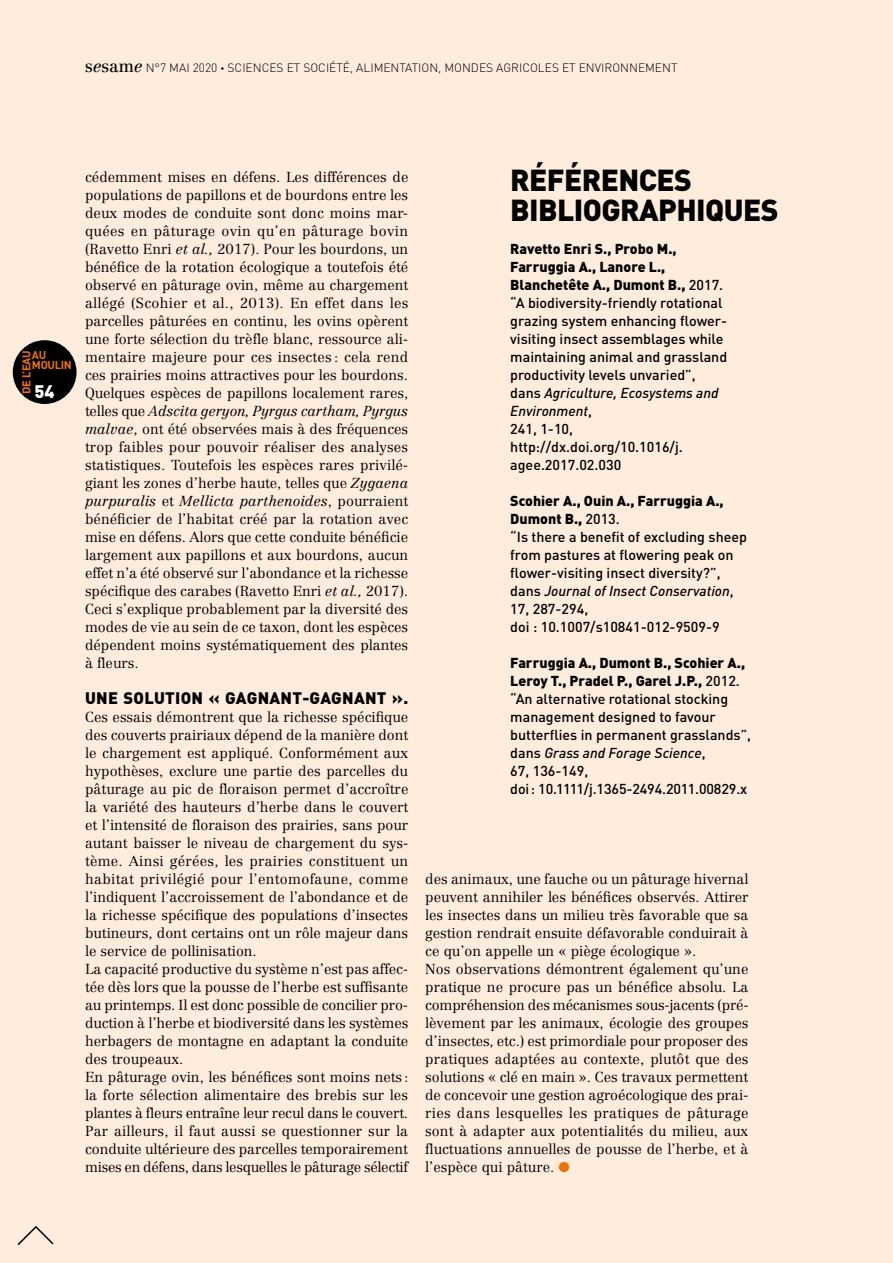
<style>
.page{position:relative;width:893px;height:1263px;background:#feecdc}
.page>*{position:absolute;margin:0;border:0;box-sizing:border-box;transform-origin:0 0}
.t1{font:900 30px/30px "DIN";letter-spacing:-.02em;color:#000}
.t2{font:900 18px "DIN";color:#fff}
.t3{font:900 16.5px "DIN";letter-spacing:.015em;color:#000}
.t4{font:300 14.25px/18px "Centennial";color:#000}
.t5{font:500 14.25px/18px "DIN";color:#000}
.t6{font:300 12px "DIN";color:#000}
.t7{font:700 11.25px/9.8px "DIN";letter-spacing:-.03em;color:#ee7302}
.s1{font-family:"Centennial";font-weight:400;font-size:16.65px}
.s2{font-family:"Centennial";font-weight:400;font-style:italic;font-size:16.65px}
.s3{font-size:7.5px}
.s4{font-style:italic}
.s5{font-weight:900}
.s6{color:#ee7302}
</style>
<div class="page">
<div style="left:13px;top:340px;width:64px;height:64px;background:#000;border-radius:50%"></div>
<svg style="left:17px;top:1226px;width:37px;height:20px"></svg>
<p class="t6" style="left:85px;top:61px;width:594px"><span class="s1">s</span><span class="s2">e</span><span class="s1">sam</span><span class="s2">e</span> N°7 MAI 2020 <span class="s3">•</span> SCIENCES ET SOCIÉTÉ, ALIMENTATION, MONDES AGRICOLES ET ENVIRONNEMENT</p>
<p class="t7" style="left:21px;top:394px;width:45px;rotate:-90deg">DE L’EAU</p>
<p class="t7" style="left:32px;top:350px;width:42px">AU<br>MOULIN</p>
<p class="t2" style="left:35px;top:379px;width:22px">54</p>
<p class="t4" style="left:85px;top:168px;width:325px;text-align:justify">cédemment mises en défens. Les différences de populations de papillons et de bourdons entre les deux modes de conduite sont donc moins mar&shy;quées en pâturage ovin qu’en pâturage bovin (Ravetto Enri <span class="s4">et al.,</span> 2017). Pour les bourdons, un bénéfice de la rotation écologique a toutefois été observé en pâturage ovin, même au chargement allégé (Scohier et al., 2013). En effet dans les parcelles pâturées en continu, les ovins opèrent une forte sélection du trèfle blanc, ressource ali&shy;mentaire majeure pour ces insectes : cela rend ces prairies moins attractives pour les bourdons.<br>Quelques espèces de papillons localement rares, telles que <span class="s4">Adscita geryon, Pyrgus cartham, Pyrgus malvae</span>, ont été observées mais à des fréquences trop faibles pour pouvoir réaliser des analyses statistiques. Toutefois les espèces rares privilé&shy;giant les zones d’herbe haute, telles que <span class="s4">Zygaena purpuralis</span> et <span class="s4">Mellicta parthenoides</span>, pourraient bénéficier de l’habitat créé par la rotation avec mise en défens. Alors que cette conduite bénéficie largement aux papillons et aux bourdons, aucun effet n’a été observé sur l’abondance et la richesse spécifique des carabes (Ravetto Enri <span class="s4">et al.,</span> 2017).<br>Ceci s’explique probablement par la diversité des modes de vie au sein de ce taxon, dont les espèces dépendent moins systématiquement des plantes à fleurs.</p>
<p class="t3" style="left:85px;top:687px;width:325px">UNE SOLUTION « GAGNANT-GAGNANT ».</p>
<p class="t4" style="left:85px;top:708px;width:325px">Ces essais démontrent que la richesse spécifique des couverts prairiaux dépend de la manière dont le chargement est appliqué. Conformément aux hypothèses, exclure une partie des parcelles du pâturage au pic de floraison permet d’accroître la variété des hauteurs d’herbe dans le couvert et l’intensité de floraison des prairies, sans pour autant baisser le niveau de chargement du sys&shy;tème. Ainsi gérées, les prairies constituent un habitat privilégié pour l’entomofaune, comme l’indiquent l’accroissement de l’abondance et de la richesse spécifique des populations d’insectes butineurs, dont certains ont un rôle majeur dans le service de pollinisation.<br>La capacité productive du système n’est pas affec&shy;tée dès lors que la pousse de l’herbe est suffisante au printemps. Il est donc possible de concilier pro&shy;duction à l’herbe et biodiversité dans les systèmes herbagers de montagne en adaptant la conduite des troupeaux.<br>En pâturage ovin, les bénéfices sont moins nets : la forte sélection alimentaire des brebis sur les plantes à fleurs entraîne leur recul dans le couvert.<br>Par ailleurs, il faut aussi se questionner sur la conduite ultérieure des parcelles temporairement mises en défens, dans lesquelles le pâturage sélectif</p>
<h1 class="t1" style="left:510px;top:163px;width:270px">RÉFÉRENCES<br>BIBLIOGRAPHIQUES</h1>
<p class="t5" style="left:510px;top:239px;width:218px"><span class="s5">Ravetto Enri S., Probo M.,<br>Farruggia A., Lanore L.,<br>Blanchetête A., Dumont B.,</span> 2017. “A biodiversity-friendly rotational grazing system enhancing flower&shy;visiting insect assemblages while maintaining animal and grassland productivity levels unvaried”, dans <span class="s4">Agriculture, Ecosystems and<br>Environment</span>,<br>241, 1-10, http://dx.doi.org/10.1016/j. agee.2017.02.030</p>
<p class="t5" style="left:510px;top:491px;width:238px"><span class="s5">Scohier A., Ouin A., Farruggia A.,<br>Dumont B.,</span> 2013.<br>“Is there a benefit of excluding sheep from pastures at flowering peak on flower-visiting insect diversity?”, dans <span class="s4">Journal of Insect Conservation</span>,<br>17, 287-294,<br>doi : 10.1007/s10841-012-9509-9</p>
<p class="t5" style="left:510px;top:653px;width:242px"><span class="s5">Farruggia A., Dumont B., Scohier A., Leroy T., Pradel P., Garel J.P.,</span> 2012. “An alternative rotational stocking management designed to favour butterflies in permanent grasslands”, dans <span class="s4">Grass and Forage Science</span>,<br>67, 136-149,<br>doi: 10.1111/j.1365-2494.2011.00829.x</p>
<p class="t4" style="left:425px;top:870px;width:325px">des animaux, une fauche ou un pâturage hivernal peuvent annihiler les bénéfices observés. Attirer les insectes dans un milieu très favorable que sa gestion rendrait ensuite défavorable conduirait à ce qu’on appelle un « piège écologique ».<br>Nos observations démontrent également qu’une pratique ne procure pas un bénéfice absolu. La compréhension des mécanismes sous-jacents (pré&shy;lèvement par les animaux, écologie des groupes d’insectes, etc.) est primordiale pour proposer des pratiques adaptées au contexte, plutôt que des solutions « clé en main ». Ces travaux permettent de concevoir une gestion agroécologique des prai&shy;ries dans lesquelles les pratiques de pâturage sont à adapter aux potentialités du milieu, aux fluctuations annuelles de pousse de l’herbe, et à l’espèce qui pâture. <span class="s6">●</span></p>
</div>
